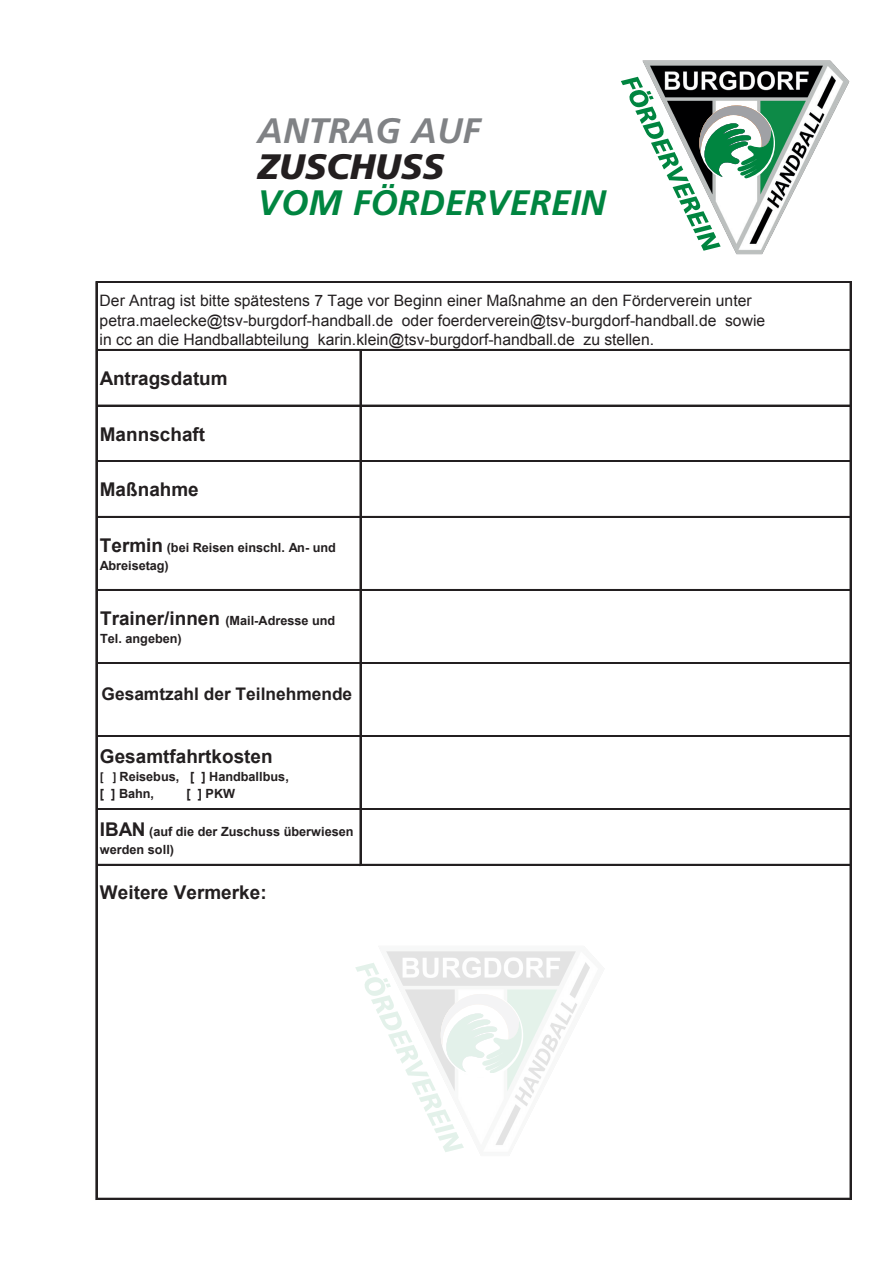
<style>
.page{position:relative;width:893px;height:1263px;background:#fff}
.page>*{position:absolute;margin:0;border:0;box-sizing:border-box;transform-origin:0 0}
.t1{font:italic 700 35.25px "Frutiger LT Pro";color:#008540}
.t2{font:italic 700 35.25px "Frutiger LT Pro";color:#808285}
.t3{font:italic 900 35.25px "Frutiger LT Pro";color:#231f20}
.t4{font:700 18.9px "Arial";color:#231f20}
.t5{font:700 17.4px "Arial";color:#231f20}
.t6{font:15.75px/19.5px "Arial";color:#231f20}
.t7{font:700 12.75px/17.9px "Arial";color:#231f20}
.s1{font-size:18.9px}
.s2{font-family:"Calibri"}
</style>
<div class="page">
<hr style="left:96px;top:282px;width:1px;height:917px;background:#231f20">
<hr style="left:850px;top:283px;width:1px;height:916px;background:#231f20">
<hr style="left:360px;top:351px;width:1px;height:515px;background:#231f20">
<hr style="left:97px;top:281px;width:754px;height:1px;background:#231f20">
<hr style="left:97px;top:282px;width:754px;height:1px;background:#231f20">
<hr style="left:97px;top:349px;width:754px;height:2px;background:#231f20">
<hr style="left:97px;top:405px;width:754px;height:1px;background:#231f20">
<hr style="left:97px;top:460px;width:754px;height:1px;background:#231f20">
<hr style="left:97px;top:461px;width:754px;height:1px;background:#231f20">
<hr style="left:97px;top:516px;width:754px;height:2px;background:#231f20">
<hr style="left:97px;top:589px;width:754px;height:2px;background:#231f20">
<hr style="left:97px;top:662px;width:754px;height:2px;background:#231f20">
<hr style="left:97px;top:735px;width:754px;height:2px;background:#231f20">
<hr style="left:97px;top:808px;width:754px;height:2px;background:#231f20">
<hr style="left:97px;top:864px;width:754px;height:2px;background:#231f20">
<hr style="left:97px;top:1198px;width:754px;height:1px;background:#231f20">
<img style="left:637px;top:60px;width:213px;height:195px">
<svg style="left:621px;top:77px;width:153px;height:174px"></svg>
<img style="left:386px;top:951px;width:204px;height:155px">
<svg style="left:355px;top:963px;width:167px;height:189px"></svg>
<h1 class="t2" style="left:258px;top:110px;width:224px">ANTRAG AUF</h1>
<h1 class="t3" style="left:258px;top:145px;width:188px">ZUSCHUSS</h1>
<h1 class="t1" style="left:258px;top:182px;width:350px">VOM FÖRDERVEREIN</h1>
<p class="t6" style="left:100px;top:291px;width:667px">Der Antrag ist bitte spätestens 7 Tage vor Beginn einer Maßnahme an den Förderverein unter petra.maelecke@tsv-burgdorf-handball.de oder foerderverein@tsv-burgdorf-handball.de sowie in cc an die Handballabteilung karin.klein@tsv-burgdorf-handball.de zu stellen.</p>
<p class="t4" style="left:100px;top:366px;width:129px">Antragsdatum</p>
<p class="t4" style="left:100px;top:421px;width:107px">Mannschaft</p>
<p class="t4" style="left:100px;top:477px;width:100px">Maßnahme</p>
<p class="t7" style="left:100px;top:539px;width:238px"><span class="s1">Termin</span> (bei Reisen einschl. An- und<br>Abreisetag)</p>
<p class="t7" style="left:100px;top:612px;width:237px"><span class="s1">Trainer/innen</span> (Mail-Adresse und<br>Tel. angeben)</p>
<p class="t5" style="left:102px;top:683px;width:252px">Gesamtzahl der Teilnehmende</p>
<p class="t4" style="left:100px;top:744px;width:174px">Gesamtfahrtkosten</p>
<p class="t7" style="left:100px;top:768px;width:190px;line-height:17.1px"><span class="s2">[ ]</span> Reisebus, [ ] Handballbus, [ ] Bahn,</p>
<p class="t7" style="left:186px;top:785px;width:50px">[ ] PKW</p>
<p class="t7" style="left:100px;top:823px;width:255px"><span class="s1">IBAN</span> (auf die der Zuschuss überwiesen werden soll)</p>
<p class="t4" style="left:100px;top:880px;width:168px">Weitere Vermerke:</p>
</div>
